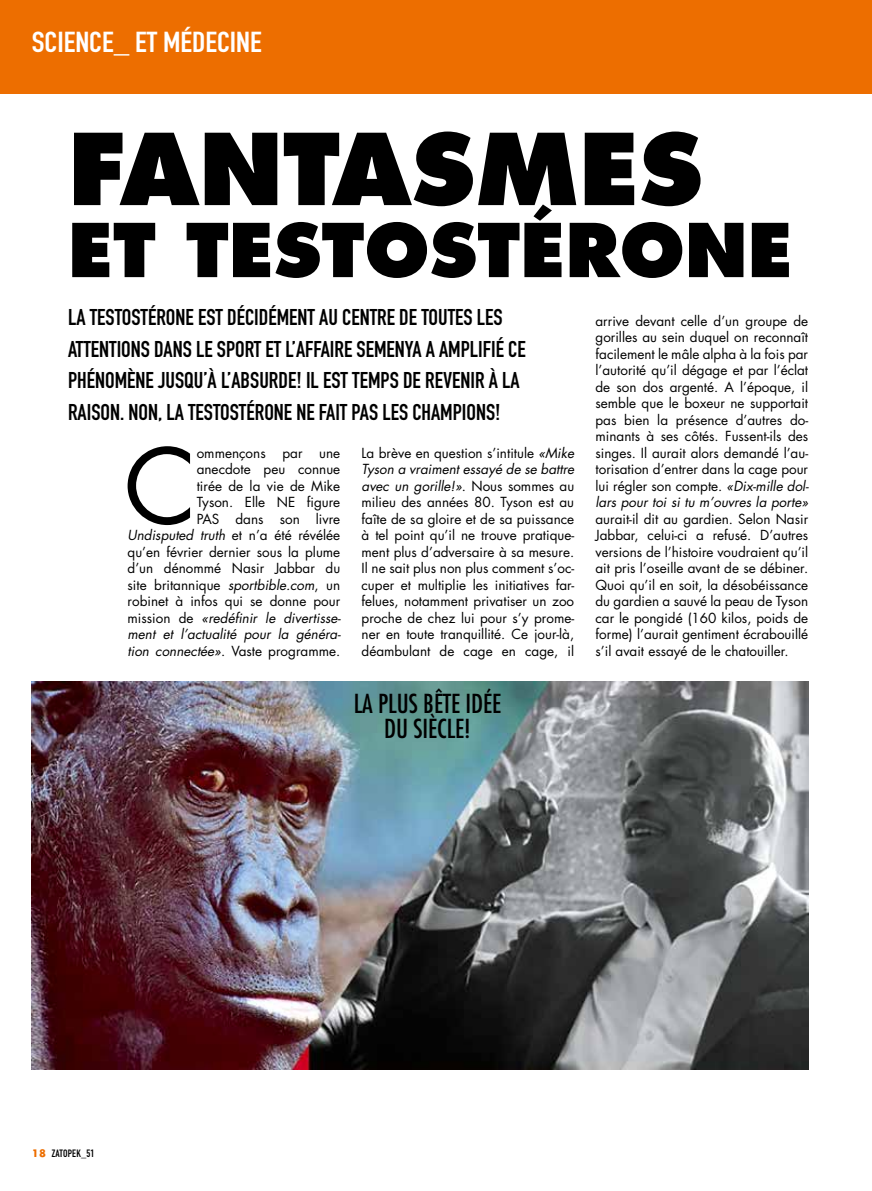
<style>
.page{position:relative;width:872px;height:1191px;background:#fff}
.page>*{position:absolute;margin:0;border:0;box-sizing:border-box;transform-origin:0 0}
.t1{font:101.1px "Futura Std";color:#000}
.t2{font:800 96px "Futura Std";color:#000}
.t3{font:800 72px "Futura Std";color:#000}
.t4{font:28.5px "DIN Engschrift Std";color:#fff;scale:1.1 1}
.t5{font:condensed 25.5px/25.5px "Futura Std";color:#000;text-align:center}
.t6{font:22.5px/31.5px "DIN Engschrift Std";color:#000}
.t7{font:13.5px/16.5px "Futura Std";color:#000;text-align:justify}
.t8{font:10.5px "DIN Engschrift Std";letter-spacing:.02em;color:#000}
.s1{font-style:italic}
.s2{font-family:"Futura Std";font-weight:700;font-size:10.05px;color:#ed6e00}
</style>
<div class="page">
<div style="left:0;top:0;width:872px;height:94px;background:#ed6e00"></div>
<img style="left:32px;top:681px;width:776px;height:388px">
<h3 class="t4" style="left:32px;top:25px;width:210px">SCIENCE_ ET MÉDECINE</h3>
<h2 class="t2" style="left:68px;top:108px;width:636px">FANTASMES</h2>
<h3 class="t3" style="left:68px;top:204px;width:726px">ET TESTOSTÉRONE</h3>
<h3 class="t6" style="left:68px;top:302px;width:459px">LA TESTOSTÉRONE EST DÉCIDÉMENT AU CENTRE DE TOUTES LES ATTENTIONS DANS LE SPORT ET L’AFFAIRE SEMENYA A AMPLIFIÉ CE PHÉNOMÈNE JUSQU’À L’ABSURDE! IL EST TEMPS DE REVENIR À LA RAISON. NON, LA TESTOSTÉRONE NE FAIT PAS LES CHAMPIONS!</h3>
<p class="t7" style="left:595px;top:312px;width:215px">arrive devant celle d’un groupe de gorilles au sein duquel on reconnaît facilement le mâle alpha à la fois par l’autorité qu’il dégage et par l’éclat de son dos argenté. A l’époque, il semble que le boxeur ne supportait pas bien la présence d’autres do&shy;minants à ses côtés. Fussent-ils des singes. Il aurait alors demandé l’au&shy;torisation d’entrer dans la cage pour lui régler son compte. <span class="s1">«Dix-mille dol&shy;lars pour toi si tu m’ouvres la porte»</span></p>
<p class="t7" style="left:595px;top:510px;width:214px">aurait-il dit au gardien. Selon Nasir Jabbar, celui-ci a refusé. D’autres versions de l’histoire voudraient qu’il ait pris l’oseille avant de se débiner.<br>Quoi qu’il en soit, la désobéissance du gardien a sauvé la peau de Tyson car le pongidé (160 kilos, poids de forme) l’aurait gentiment écrabouillé s’il avait essayé de le chatouiller.</p>
<h1 class="t1" style="left:124px;top:422px;width:74px">C</h1>
<p class="t7" style="left:128px;top:444px;width:215px;text-align:right">ommençons par une<br>anecdote peu connue<br>tirée de la vie de Mike<br>Tyson. Elle NE figure<br>PAS dans son livre<br><span class="s1">Undisputed truth</span> et n’a été révélée qu’en février dernier sous la plume d’un dénommé Nasir Jabbar du site britannique <span class="s1">sportbible.com</span>, un robinet à infos qui se donne pour mission de <span class="s1">«redéfinir le divertisse&shy;ment et l’actualité pour la généra&shy;tion connectée»</span>. Vaste programme.</p>
<p class="t7" style="left:361px;top:444px;width:214px">La brève en question s’intitule <span class="s1">«Mike Tyson a vraiment essayé de se battre avec un gorille!»</span>. Nous sommes au milieu des années 80. Tyson est au faîte de sa gloire et de sa puissance à tel point qu’il ne trouve pratique&shy;ment plus d’adversaire à sa mesure.<br>Il ne sait plus non plus comment s’oc&shy;cuper et multiplie les initiatives far&shy;felues, notamment privatiser un zoo proche de chez lui pour s’y prome&shy;ner en toute tranquillité. Ce jour-là, déambulant de cage en cage, il</p>
<p class="t8" style="left:32px;top:1146px;width:64px"><span class="s2">18</span> ZATOPEK_51</p>
<h3 class="t5" style="left:354px;top:690px;width:149px">LA PLUS BÊTE IDÉE<br>DU SIÈCLE!</h3>
</div>
